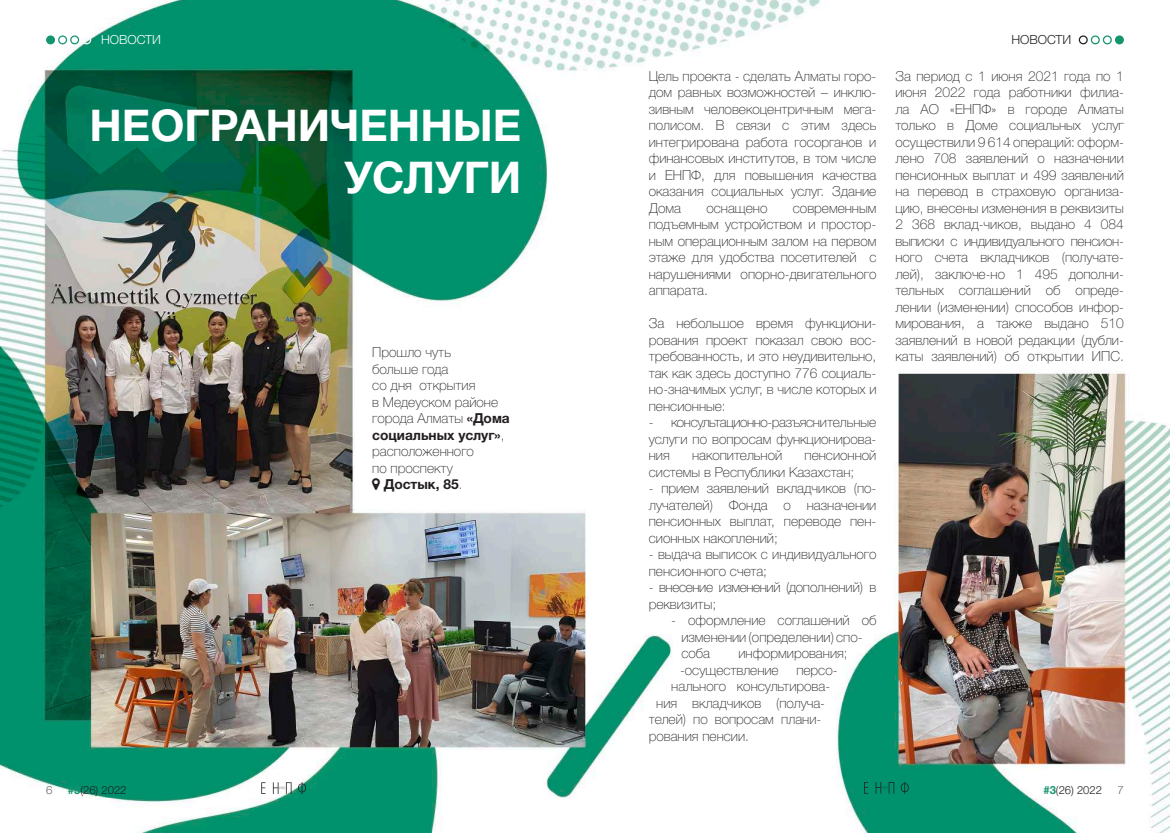
<style>
.page{position:relative;width:1170px;height:833px;background:#fff}
.page>*{position:absolute;margin:0;border:0;box-sizing:border-box;transform-origin:0 0}
.t1{font:700 43.75px/52.5px "Helvetica Neue LTW1 G";color:#fff;text-align:right}
.t2{font:100 13.75px/16.5px "Helvetica Neue LTW1 G";color:#231f20;text-align:justify}
.t3{font:100 13.75px/16.5px "Helvetica Neue LTW1 G";letter-spacing:-.03em;color:#231f20}
.t4{font:700 13.75px "Helvetica Neue LTW1 G";color:#231f20}
.t5{font:300 12.5px "Helvetica Neue LTW1 G";color:#fff}
.t6{font:300 12.5px "Helvetica Neue LTW1 G";color:#231f20}
.t7{font:300 11.25px "Helvetica Neue LTW1 G";color:#231f20}
.t8{font:100 11.25px "Helvetica Neue LTW1 G";color:#231f20}
.s1{font-weight:700}
.s2{font-weight:100}
.s3{font-weight:700;color:#13956e}
</style>
<div class="page">
<img style="left:0;top:0;width:1169px;height:833px">
<div style="left:46px;top:35px;width:9px;height:9px;background:#13956f;border-radius:50%"></div>
<div style="left:58px;top:35px;width:9px;height:9px;border:1px solid #13956f;border-radius:50%"></div>
<div style="left:70px;top:35px;width:9px;height:9px;border:1px solid #13956f;border-radius:50%"></div>
<div style="left:82px;top:35px;width:9px;height:9px;border:1px solid #fff;border-radius:50%"></div>
<div style="left:1114px;top:35px;width:9px;height:9px;background:#13956e;border-radius:50%"></div>
<div style="left:1102px;top:35px;width:9px;height:9px;border:1px solid #13956e;border-radius:50%"></div>
<div style="left:1090px;top:35px;width:9px;height:9px;border:1px solid #13956e;border-radius:50%"></div>
<div style="left:1078px;top:35px;width:9px;height:9px;border:1px solid #231f20;border-radius:50%"></div>
<svg style="left:261px;top:782px;width:4px;height:12px"></svg>
<svg style="left:273px;top:782px;width:18px;height:12px"></svg>
<svg style="left:298px;top:782px;width:8px;height:12px"></svg>
<svg style="left:864px;top:782px;width:4px;height:11px"></svg>
<svg style="left:875px;top:782px;width:19px;height:11px"></svg>
<svg style="left:900px;top:782px;width:8px;height:12px"></svg>
<svg style="left:372px;top:478px;width:8px;height:12px"></svg>
<p class="t5" style="left:101px;top:32px;width:61px">НОВОСТИ</p>
<p class="t6" style="left:1011px;top:32px;width:61px">НОВОСТИ</p>
<h1 class="t1" style="left:89px;top:99px;width:433px">НЕОГРАНИЧЕННЫЕ<br>УСЛУГИ</h1>
<p class="t2" style="left:372px;top:344px;width:80px">Прошло чуть</p>
<p class="t2" style="left:372px;top:360px;width:78px">больше года</p>
<p class="t2" style="left:372px;top:377px;width:105px">со дня открытия</p>
<p class="t2" style="left:372px;top:393px;width:127px">в Медеуском районе</p>
<p class="t2" style="left:372px;top:410px;width:139px">города Алматы <span class="s1">«Дома</span></p>
<p class="t4" style="left:372px;top:426px;width:134px">социальных услуг»<span class="s2">,</span></p>
<p class="t2" style="left:372px;top:443px;width:103px">расположенного</p>
<p class="t2" style="left:372px;top:459px;width:82px">по проспекту</p>
<p class="t4" style="left:384px;top:476px;width:80px">Достык, 85<span class="s2">.</span></p>
<p class="t2" style="left:648px;top:68px;width:229px">Цель проекта - сделать Алматы горо&shy;дом равных возможностей – инклю&shy;зивным человекоцентричным мега&shy;полисом. В связи с этим здесь интегрирована работа госорганов и финансовых институтов, в том числе и ЕНПФ, для повышения качества оказания социальных услуг. Здание Дома</p>
<p class="t2" style="left:648px;top:200px;width:229px;text-indent:144px">современным подъемным устройством и простор&shy;ным операционным залом на первом этаже для удобства посетителей с нарушениями опорно-двигательного аппарата.</p>
<p class="t2" style="left:648px;top:315px;width:229px">За небольшое время функциони&shy;рования проект показал свою вос&shy;требованность, и это неудивительно, так как здесь доступно 776 социаль&shy;но-значимых услуг, в числе которых и пенсионные:</p>
<p class="t2" style="left:648px;top:414px;width:229px">- консультационно-разъяснительные услуги по вопросам функционирова&shy;ния</p>
<p class="t2" style="left:706px;top:200px;width:63px">оснащено</p>
<p class="t2" style="left:648px;top:447px;width:229px;text-indent:156px">пенсионной системы в Республики Казахстан;</p>
<p class="t2" style="left:648px;top:480px;width:229px">- прием заявлений вкладчиков (по&shy;лучателей) Фонда о назначении пенсионных выплат, переводе пен&shy;сионных накоплений;</p>
<p class="t2" style="left:648px;top:546px;width:229px">- выдача выписок с индивидуального пенсионного счета;</p>
<p class="t3" style="left:648px;top:579px;width:229px">- внесение изменений (дополнений) в реквизиты;</p>
<p class="t2" style="left:681px;top:612px;width:196px;text-align:left;text-indent:-10px">- оформление соглашений об изменении (определении) спо&shy;соба</p>
<p class="t2" style="left:692px;top:447px;width:92px">накопительной</p>
<p class="t2" style="left:680px;top:645px;width:169px;text-indent:58px">информирования; -осуществление</p>
<p class="t2" style="left:796px;top:662px;width:43px">персо-</p>
<p class="t2" style="left:671px;top:678px;width:160px">нального консультирова-</p>
<p class="t2" style="left:656px;top:695px;width:170px">ния вкладчиков (получа-</p>
<p class="t2" style="left:648px;top:711px;width:174px">телей) по вопросам плани-</p>
<p class="t2" style="left:648px;top:728px;width:102px">рования пенсии.</p>
<p class="t2" style="left:895px;top:68px;width:230px">За период с 1 июня 2021 года по 1 июня 2022 года работники филиа&shy;ла АО «ЕНПФ» в городе Алматы только в Доме социальных услуг осуществили 9 614 операций: оформ&shy;лено 708 заявлений о назначении пенсионных выплат и 499 заявлений на перевод в страховую организа&shy;цию, внесены изменения в реквизиты 2 368 вклад-чиков, выдано 4 084 выписки с индивидуального пенсион&shy;ного счета вкладчиков (получате&shy;лей), заключе-но 1 495 дополни&shy;тельных соглашений об опреде&shy;лении (изменении) способов инфор&shy;мирования, а также выдано 510 заявлений в новой редакции (дубли&shy;каты заявлений) об открытии ИПС.</p>
<p class="t8" style="left:46px;top:783px;width:8px">6</p>
<p class="t7" style="left:68px;top:783px;width:60px"><span class="s3">#3</span>(26) 2022</p>
<p class="t7" style="left:1043px;top:782px;width:60px"><span class="s3">#3</span>(26) 2022</p>
<p class="t8" style="left:1117px;top:783px;width:8px">7</p>
</div>
